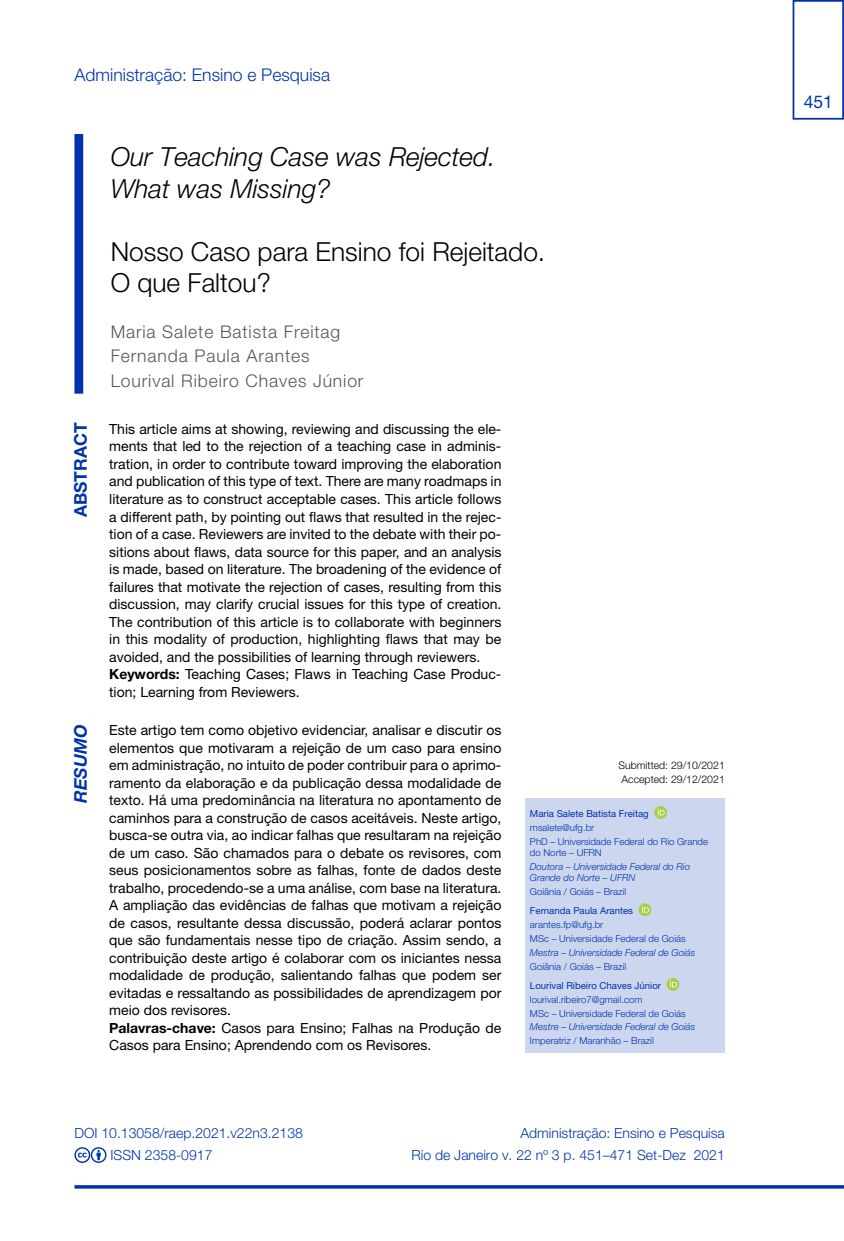
<style>
.page{position:relative;width:844px;height:1241px;background:#fff}
.page>*{position:absolute;margin:0;border:0;box-sizing:border-box;transform-origin:0 0}
.t1{font:300 26.25px/31.5px "Helvetica Neue";color:#000}
.t2{font:italic 300 26.25px/31.5px "Helvetica Neue";color:#000}
.t3{font:300 17.5px/24.5px "Helvetica Neue";letter-spacing:.05em;color:#575756}
.t4{font:300 17.5px "Helvetica Neue";color:#0033ab}
.t5{font:700 17.5px "Helvetica Neue";color:#0033ab}
.t6{font:italic 700 17.5px "Helvetica Neue";letter-spacing:-.005em;color:#0033ab}
.t7{font:17.5px "Helvetica Neue";color:#0033ab}
.t8{font:14px/17.5px "Helvetica Neue";color:#000}
.t9{font:300 14px/21.7px "Helvetica Neue";color:#0033ab}
.t10{font:300 10.5px/14px "Helvetica Neue";color:#000}
.t11{font:300 9.62px/13.8px "Helvetica Neue";color:#0033ab}
.t12{font:italic 300 9.62px/13.8px "Helvetica Neue";color:#0033ab}
.t13{font:9.62px/19.1px "Helvetica Neue";color:#0033ab}
.s1{font-weight:700}
.s2{font-weight:300}
.s3{font-weight:300;font-style:italic}
.s4{font-style:normal}
</style>
<div class="page">
<svg style="left:74px;top:1185px;width:769px;height:3px;background:#0c3daf"></svg>
<div style="left:792px;top:0;width:51px;height:120px;border:2px solid #0033ab"></div>
<div style="left:525px;top:797px;width:199px;height:255px;background:#ccd6ee"></div>
<svg style="left:654px;top:805px;width:13px;height:13px"></svg>
<svg style="left:657px;top:808px;width:7px;height:7px"></svg>
<svg style="left:638px;top:903px;width:13px;height:13px"></svg>
<svg style="left:641px;top:905px;width:7px;height:7px"></svg>
<svg style="left:666px;top:977px;width:13px;height:13px"></svg>
<svg style="left:669px;top:980px;width:7px;height:7px"></svg>
<div style="left:74px;top:134px;width:9px;height:259px;background:#0033ab"></div>
<svg style="left:74px;top:1147px;width:32px;height:15px"></svg>
<p class="t4" style="left:74px;top:61px;width:257px">Administração: Ensino e Pesquisa</p>
<p class="t5" style="left:70px;top:517px;width:96px;rotate:-90deg">ABSTRACT</p>
<p class="t6" style="left:70px;top:802px;width:80px;rotate:-90deg">RESUMO</p>
<h1 class="t2" style="left:111px;top:140px;width:386px">Our Teaching Case was Rejected.<br>What was Missing?</h1>
<h1 class="t1" style="left:111px;top:234px;width:436px">Nosso Caso para Ensino foi Rejeitado.<br>O que Faltou?</h1>
<p class="t3" style="left:111px;top:318px;width:254px">Maria Salete Batista Freitag<br>Fernanda Paula Arantes<br>Lourival Ribeiro Chaves Júnior</p>
<p class="t8" style="left:109px;top:421px;width:393px">This article aims at showing, reviewing and discussing the ele&shy;ments that led to the rejection of a teaching case in adminis&shy;tration, in order to contribute toward improving the elaboration and publication of this type of text. There are many roadmaps in literature as to construct acceptable cases. This article follows a different path, by pointing out flaws that resulted in the rejec&shy;tion of a case. Reviewers are invited to the debate with their po&shy;sitions about flaws, data source for this paper, and an analysis is made, based on literature. The broadening of the evidence of failures that motivate the rejection of cases, resulting from this discussion, may clarify crucial issues for this type of creation.<br>The contribution of this article is to collaborate with beginners in this modality of production, highlighting flaws that may be avoided, and the possibilities of learning through reviewers.<br><span class="s1">Keywords:</span> Teaching Cases; Flaws in Teaching Case Produc&shy;tion; Learning from Reviewers.</p>
<p class="t8" style="left:109px;top:722px;width:393px">Este artigo tem como objetivo evidenciar, analisar e discutir os elementos que motivaram a rejeição de um caso para ensino em administração, no intuito de poder contribuir para o aprimo&shy;ramento da elaboração e da publicação dessa modalidade de texto. Há uma predominância na literatura no apontamento de caminhos para a construção de casos aceitáveis. Neste artigo, busca-se outra via, ao indicar falhas que resultaram na rejeição de um caso. São chamados para o debate os revisores, com seus posicionamentos sobre as falhas, fonte de dados deste trabalho, procedendo-se a uma análise, com base na literatura.<br>A ampliação das evidências de falhas que motivam a rejeição de casos, resultante dessa discussão, poderá aclarar pontos que são fundamentais nesse tipo de criação. Assim sendo, a contribuição deste artigo é colaborar com os iniciantes nessa modalidade de produção, salientando falhas que podem ser evitadas e ressaltando as possibilidades de aprendizagem por meio dos revisores.<br><span class="s1">Palavras-chave:</span> Casos para Ensino; Falhas na Produção de Casos para Ensino; Aprendendo com os Revisores.</p>
<p class="t10" style="left:618px;top:757px;width:108px">Submitted: 29/10/2021<br>Accepted: 29/12/2021</p>
<p class="t13" style="left:530px;top:804px;width:120px">Maria Salete Batista Freitag</p>
<p class="t11" style="left:530px;top:819px;width:179px">msalete@ufg.br<br>PhD – Universidade Federal do Rio Grande</p>
<p class="t11" style="left:530px;top:845px;width:73px">do Norte – UFRN</p>
<p class="t12" style="left:530px;top:860px;width:161px;line-height:11.4px">Doutora – Universidade Federal do Rio<br>Grande do Norte – UFRN</p>
<p class="t13" style="left:530px;top:882px;width:105px"><span class="s2">Goiânia / Goiás</span> <span class="s3">–</span> <span class="s2">Brazil<br></span>Fernanda Paula Arantes</p>
<p class="t11" style="left:530px;top:917px;width:157px">arantes.fp@ufg.br<br>MSc – Universidade Federal de Goiás</p>
<p class="t12" style="left:530px;top:944px;width:167px">Mestra – Universidade Federal de Goiás<br><span class="s4">Goiânia / Goiás</span> – <span class="s4">Brazil</span></p>
<p class="t13" style="left:530px;top:976px;width:133px">Lourival Ribeiro Chaves Júnior</p>
<p class="t11" style="left:530px;top:991px;width:157px">lourival.ribeiro7@gmail.com<br>MSc – Universidade Federal de Goiás</p>
<p class="t12" style="left:530px;top:1019px;width:167px">Mestre – Universidade Federal de Goiás<br><span class="s4">Imperatriz / Maranhão</span> – <span class="s4">Brazil</span></p>
<p class="t9" style="left:110px;top:1120px;width:194px;text-indent:-36px">DOI 10.13058/raep.2021.v22n3.2138<br>ISSN 2358-0917</p>
<p class="t9" style="left:411px;top:1120px;width:315px;text-align:right">Administração: Ensino e Pesquisa<br>Rio de Janeiro v. 22 nº 3 p. 451–471 Set-Dez 2021</p>
<p class="t7" style="left:803px;top:89px;width:31px">451</p>
</div>
